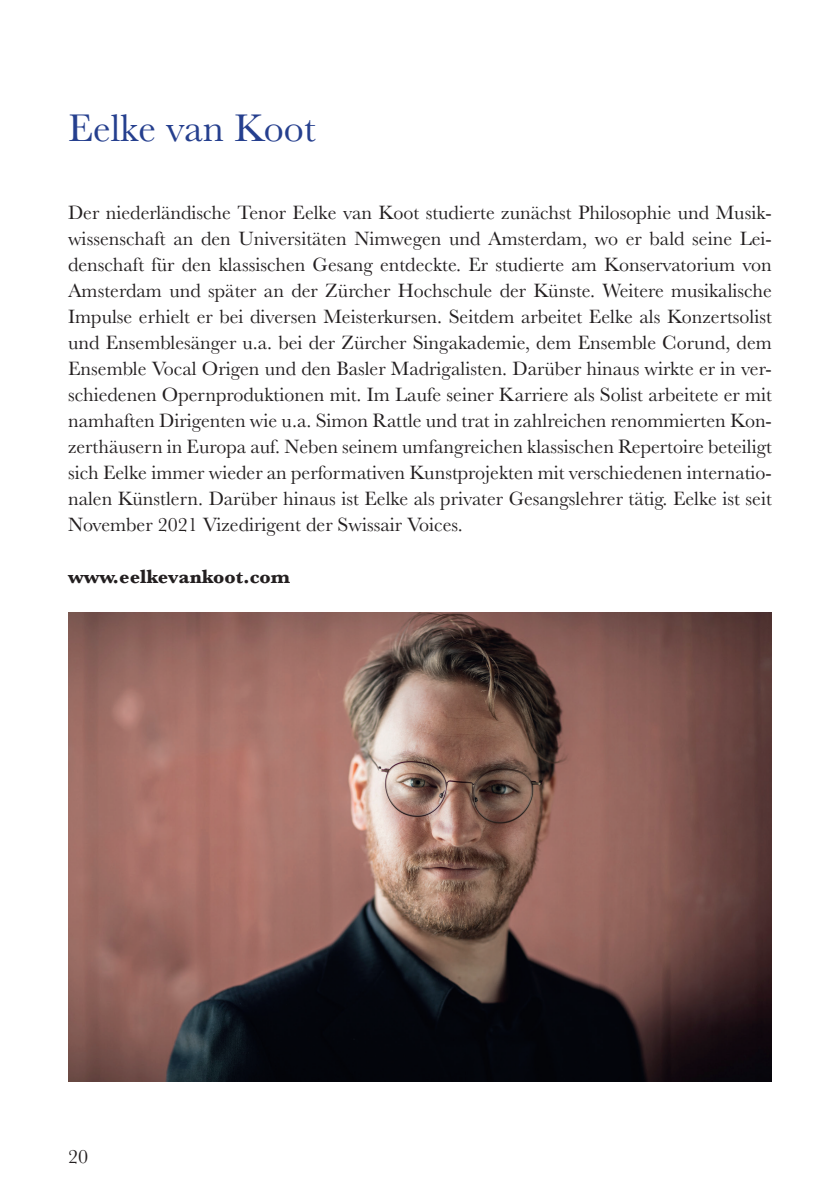
<style>
.page{position:relative;width:840px;height:1191px;background:#fff}
.page>*{position:absolute;margin:0;border:0;box-sizing:border-box;transform-origin:0 0}
.t1{font:40px "Baskerville";color:#253f8e}
.t2{font:20px/26px "Baskerville";color:#231f20;text-align:justify}
.t3{font:700 20px "Baskerville";color:#231f20}
</style>
<div class="page">
<img style="left:68px;top:612px;width:703px;height:469px">
<h1 class="t1" style="left:68px;top:102px;width:249px">Eelke van Koot</h1>
<p class="t2" style="left:68px;top:200px;width:705px">Der niederländische Tenor Eelke van Koot studierte zunächst Philosophie und Musik&shy;wissenschaft an den Universitäten Nimwegen und Amsterdam, wo er bald seine Lei&shy;denschaft für den klassischen Gesang entdeckte. Er studierte am Konservatorium von Amsterdam und später an der Zürcher Hochschule der Künste. Weitere musikalische Impulse erhielt er bei diversen Meisterkursen. Seitdem arbeitet Eelke als Konzertsolist und Ensemblesänger u.a. bei der Zürcher Singakademie, dem Ensemble Corund, dem Ensemble Vocal Origen und den Basler Madrigalisten. Darüber hinaus wirkte er in ver&shy;schiedenen Opernproduktionen mit. Im Laufe seiner Karriere als Solist arbeitete er mit namhaften Dirigenten wie u.a. Simon Rattle und trat in zahlreichen renommierten Kon&shy;zerthäusern in Europa auf. Neben seinem umfangreichen klassischen Repertoire beteiligt sich Eelke immer wieder an performativen Kunstprojekten mit verschiedenen internatio&shy;nalen Künstlern. Darüber hinaus ist Eelke als privater Gesangslehrer tätig. Eelke ist seit November 2021 Vizedirigent der Swissair Voices.</p>
<p class="t3" style="left:68px;top:562px;width:223px">www.eelkevankoot.com</p>
<p class="t2" style="left:68px;top:1143px;width:21px">20</p>
</div>
